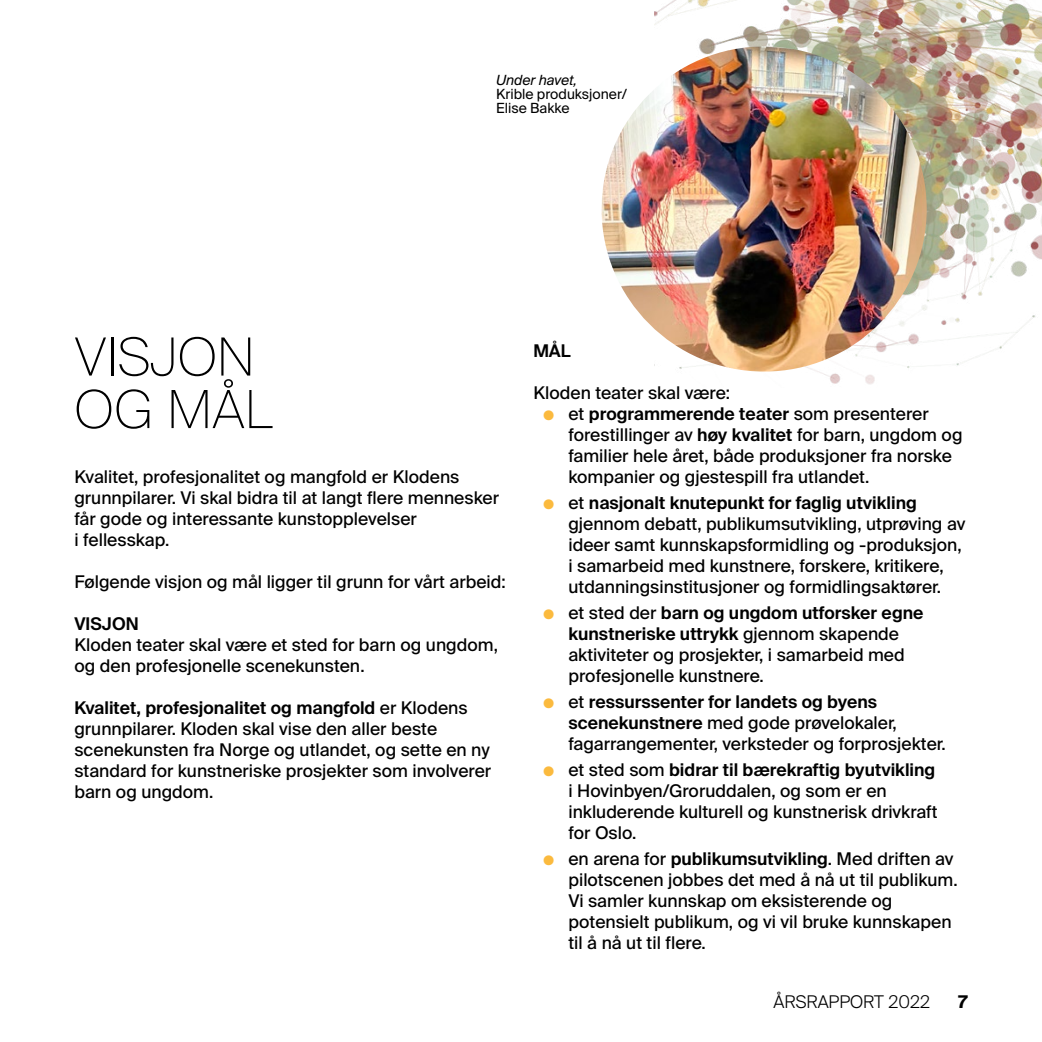
<style>
.page{position:relative;width:1042px;height:1042px;background:#fff}
.page>*{position:absolute;margin:0;border:0;box-sizing:border-box;transform-origin:0 0}
.t1{font:100 52.5px/52.5px "Suisse Intl";color:#000}
.t2{font:17.5px/21px "Suisse Intl";color:#000}
.t3{font:300 17.5px "Suisse Intl";color:#000}
.t4{font:600 17.5px "Suisse Intl";color:#000}
.t5{font:700 17.5px "Suisse Intl";color:#000}
.t6{font:14px/14px "Suisse Intl";color:#000}
.t7{font:italic 14px "Suisse Intl";color:#000}
.s1{font-weight:600}
.s2{color:#fbba3e}
</style>
<div class="page">
<img style="left:655px;top:0;width:387px;height:384px">
<img style="left:601px;top:46px;width:325px;height:325px;border-radius:163px">
<p class="t7" style="left:496px;top:72px;width:82px">Under havet,</p>
<p class="t6" style="left:496px;top:87px;width:132px">Krible produksjoner/<br>Elise Bakke</p>
<h1 class="t1" style="left:74px;top:331px;width:200px">VISJON<br>OG MÅL</h1>
<p class="t2" style="left:74px;top:466px;width:426px">Kvalitet, profesjonalitet og mangfold er Klodens grunnpilarer. Vi skal bidra til at langt flere mennesker får gode og interessante kunstopplevelser<br>i fellesskap.</p>
<p class="t2" style="left:74px;top:571px;width:433px">Følgende visjon og mål ligger til grunn for vårt arbeid:</p>
<p class="t4" style="left:74px;top:614px;width:66px">VISJON</p>
<p class="t2" style="left:74px;top:634px;width:425px">Kloden teater skal være et sted for barn og ungdom, og den profesjonelle scenekunsten.</p>
<p class="t2" style="left:74px;top:697px;width:418px"><span class="s1">Kvalitet, profesjonalitet og mangfold</span> er Klodens grunnpilarer. Kloden skal vise den aller beste scenekunsten fra Norge og utlandet, og sette en ny standard for kunstneriske prosjekter som involverer barn og ungdom.</p>
<p class="t4" style="left:533px;top:341px;width:39px">MÅL</p>
<p class="t2" style="left:533px;top:382px;width:198px">Kloden teater skal være:</p>
<p class="t2" style="left:568px;top:403px;width:396px;text-indent:-25px"><span class="s2">●</span> et <span class="s1">programmerende teater</span> som presenterer forestillinger av <span class="s1">høy kvalitet</span> for barn, ungdom og familier hele året, både produksjoner fra norske kompanier og gjestespill fra utlandet.</p>
<p class="t2" style="left:568px;top:492px;width:398px;text-indent:-25px"><span class="s2">●</span> et <span class="s1">nasjonalt knutepunkt for faglig utvikling </span>gjennom debatt, publikumsutvikling, utprøving av ideer samt kunnskapsformidling og -produksjon, i samarbeid med kunstnere, forskere, kritikere, utdanningsinstitusjoner og formidlingsaktører.</p>
<p class="t2" style="left:568px;top:602px;width:357px;text-indent:-25px"><span class="s2">●</span> et sted der <span class="s1">barn og ungdom utforsker egne kunstneriske uttrykk</span> gjennom skapende aktiviteter og prosjekter, i samarbeid med profesjonelle kunstnere.</p>
<p class="t2" style="left:568px;top:691px;width:379px;text-indent:-25px"><span class="s2">●</span> et <span class="s1">ressurssenter for landets og byens scenekunstnere</span> med gode prøvelokaler, fagarrangementer, verksteder og forprosjekter.</p>
<p class="t2" style="left:568px;top:759px;width:371px;text-indent:-25px"><span class="s2">●</span> et sted som <span class="s1">bidrar til bærekraftig byutvikling </span>i Hovinbyen/Groruddalen, og som er en inkluderende kulturell og kunstnerisk drivkraft for Oslo.</p>
<p class="t2" style="left:568px;top:848px;width:391px;text-indent:-25px"><span class="s2">●</span> en arena for <span class="s1">publikumsutvikling</span>. Med driften av pilotscenen jobbes det med å nå ut til publikum.<br>Vi samler kunnskap om eksisterende og potensielt publikum, og vi vil bruke kunnskapen til å nå ut til flere.</p>
<p class="t3" style="left:773px;top:992px;width:158px">ÅRSRAPPORT 2022</p>
<p class="t5" style="left:957px;top:992px;width:13px">7</p>
</div>
